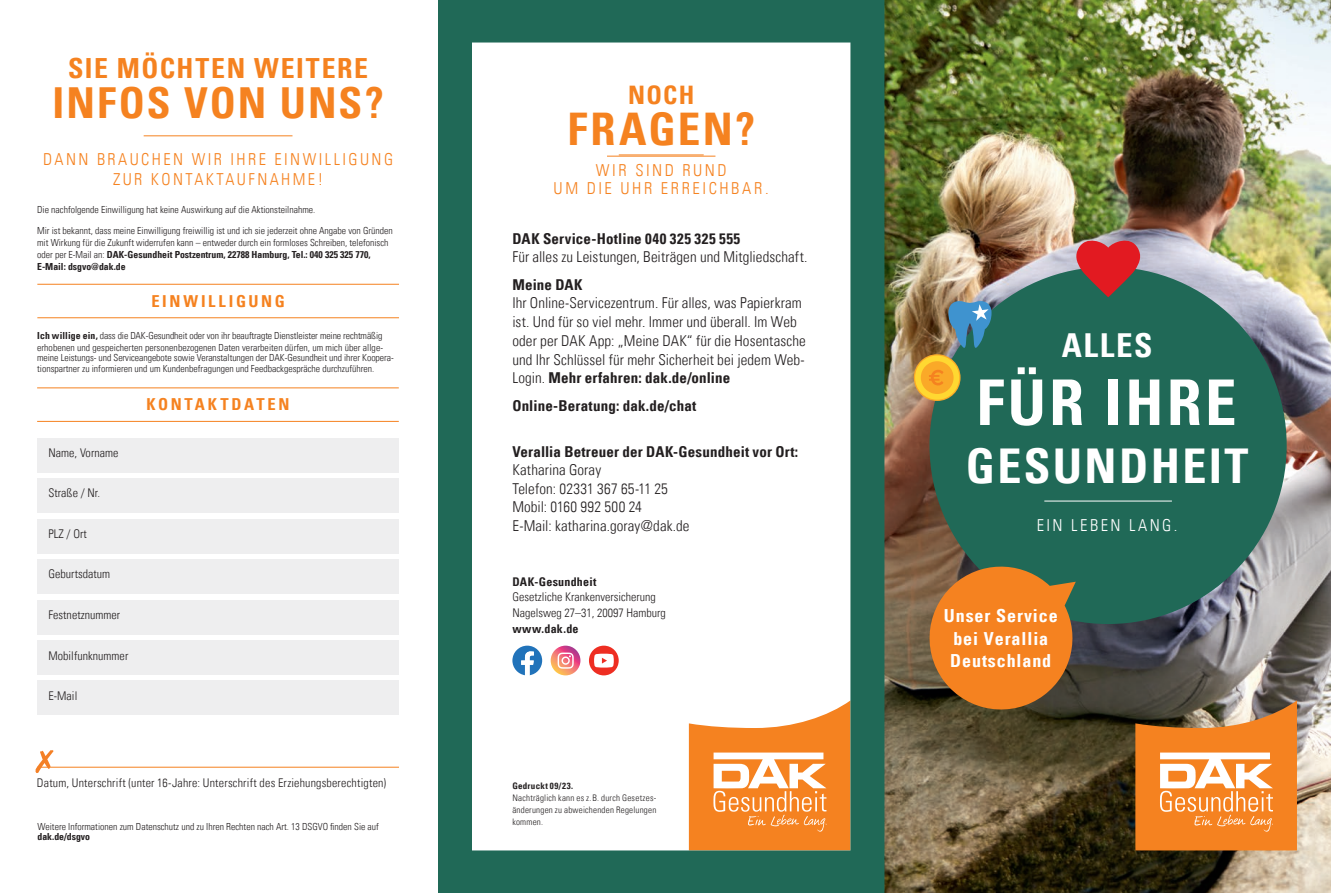
<style>
.page{position:relative;width:1331px;height:893px;background:#fff}
.page>*{position:absolute;margin:0;border:0;box-sizing:border-box;transform-origin:0 0}
.t1{font:63px "Univers Com 67 Bold Cond";letter-spacing:.05em;color:#fff}
.t2{font:48px "Univers Com 67 Bold Cond";letter-spacing:.05em;color:#fff}
.t3{font:45px "Univers Com 67 Bold Cond";letter-spacing:.05em;color:#f58220}
.t4{font:42.75px "Univers Com 67 Bold Cond";letter-spacing:.05em;color:#f58220}
.t5{font:33px "Univers Com 67 Bold Cond";letter-spacing:.05em;color:#fff}
.t6{font:27.75px "Univers Com 67 Bold Cond";letter-spacing:.055em;color:#f58220}
.t7{font:25.5px "Univers Com 67 Bold Cond";color:#f58220}
.t8{font:18px/22.5px "Univers Com 67 Bold Cond";letter-spacing:.05em;color:#fff;text-align:center}
.t9{font:16.5px/19.5px "Univers Com 47 Light Cond";letter-spacing:.15em;color:#f58220;text-align:center}
.t10{font:16.5px "Univers Com 67 Bold Cond";letter-spacing:.16em;color:#f58220}
.t11{font:16.5px "Univers Com 47 Light Cond";letter-spacing:.15em;color:#fff}
.t12{font:15px/18.8px "Univers Com 47 Light Cond";letter-spacing:.005em;color:#231f20}
.t13{font:15px/27.3px "Univers Com 67 Bold Cond";letter-spacing:.01em;color:#231f20}
.t14{font:12px/15.8px "Univers Com 47 Light Cond";letter-spacing:.005em;color:#231f20}
.t15{font:12px "Univers Com 67 Bold Cond";letter-spacing:.02em;color:#231f20}
.t16{font:9.75px/21px "Univers Com 47 Light Cond";color:#231f20}
.t17{font:9.75px/12px "Univers Com 67 Bold Cond";color:#231f20}
.t18{font:9px/12px "Univers Com 47 Light Cond";letter-spacing:.025em;color:#231f20;text-align:justify}
.t19{font:9px "Univers Com 67 Bold Cond";letter-spacing:.03em;color:#231f20}
.s1{font-family:"Univers Com 47 Light Cond"}
.s2{font-family:"Univers Com 67 Bold Cond"}
</style>
<div class="page">
<img style="left:1287px;top:0;width:44px;height:893px">
<svg style="left:1287px;top:700px;width:10px;height:150px"></svg>
<img style="left:438px;top:0;width:849px;height:893px">
<svg style="left:920px;top:560px;width:160px;height:159px"></svg>
<svg style="left:1076px;top:241px;width:64px;height:56px"></svg>
<svg style="left:948px;top:301px;width:43px;height:47px"></svg>
<svg style="left:914px;top:354px;width:46px;height:47px"></svg>
<div style="left:915px;top:355px;width:44px;height:45px;background:#ffd831;border-radius:50%"></div>
<div style="left:921px;top:361px;width:32px;height:33px;background:#faa928;border-radius:50%"></div>
<svg style="left:929px;top:370px;width:14px;height:15px"></svg>
<hr style="left:1044px;top:501px;width:128px;height:1px;background:#fff">
<div style="left:37px;top:438px;width:362px;height:34px;background:#eeeeef"></div>
<div style="left:37px;top:479px;width:362px;height:34px;background:#eeeeef"></div>
<div style="left:37px;top:519px;width:362px;height:34px;background:#eeeeef"></div>
<div style="left:37px;top:560px;width:362px;height:34px;background:#eeeeef"></div>
<div style="left:37px;top:600px;width:362px;height:34px;background:#eeeeef"></div>
<div style="left:37px;top:640px;width:362px;height:34px;background:#eeeeef"></div>
<div style="left:37px;top:681px;width:362px;height:34px;background:#eeeeef"></div>
<hr style="left:37px;top:767px;width:362px;height:1px;background:#f58220">
<svg style="left:35px;top:750px;width:19px;height:23px"></svg>
<hr style="left:144px;top:135px;width:148px;height:1px;background:#f58220">
<hr style="left:37px;top:317px;width:362px;height:1px;background:#f58220">
<hr style="left:37px;top:284px;width:362px;height:1px;background:#f58220">
<hr style="left:37px;top:421px;width:362px;height:1px;background:#f58220">
<hr style="left:37px;top:387px;width:362px;height:1px;background:#f58220">
<hr style="left:619px;top:155px;width:84px;height:1px;background:#f58220">
<svg style="left:512px;top:646px;width:30px;height:29px"></svg>
<svg style="left:551px;top:646px;width:29px;height:29px"></svg>
<svg style="left:558px;top:653px;width:16px;height:16px"></svg>
<div style="left:589px;top:646px;width:30px;height:29px;background:#ee2e22;border-radius:50%"></div>
<svg style="left:594px;top:654px;width:20px;height:14px"></svg>
<div style="left:512px;top:427px;width:298px;height:30px;background:#fff"></div>
<div style="left:512px;top:464px;width:298px;height:94px;background:#fff"></div>
<h3 class="t6" style="left:68px;top:51px;width:301px">SIE MÖCHTEN WEITERE</h3>
<h3 class="t4" style="left:52px;top:77px;width:333px">INFOS VON UNS?</h3>
<h3 class="t7" style="left:628px;top:79px;width:68px">NOCH</h3>
<h3 class="t3" style="left:567px;top:102px;width:189px">FRAGEN?</h3>
<h3 class="t9" style="left:43px;top:150px;width:352px">DANN BRAUCHEN WIR IHRE EINWILLIGUNG<br>ZUR KONTAKTAUFNAHME!</h3>
<h3 class="t9" style="left:554px;top:162px;width:217px;line-height:18px">WIR SIND RUND<br>UM DIE UHR ERREICHBAR.</h3>
<p class="t16" style="left:37px;top:199px;width:357px">Die nachfolgende Einwilligung hat keine Auswirkung auf die Aktionsteilnahme.<br>Mir ist bekannt, dass meine Einwilligung freiwillig ist und ich sie jederzeit ohne Angabe von Gründen</p>
<p class="t16" style="left:37px;top:232px;width:353px">mit Wirkung für die Zukunft widerrufen kann – entweder durch ein formloses Schreiben, telefonisch</p>
<p class="t17" style="left:37px;top:248px;width:335px"><span class="s1">oder per E-Mail an:</span> DAK-Gesundheit Postzentrum, 22788 Hamburg, Tel.: 040 325 325 770,<br>E-Mail: dsgvo@dak.de</p>
<h3 class="t10" style="left:151px;top:291px;width:135px">EINWILLIGUNG</h3>
<p class="t16" style="left:37px;top:330px;width:347px;line-height:11.9px"><span class="s2">Ich willige ein,</span> dass die DAK-Gesundheit oder von ihr beauftragte Dienstleister meine rechtmäßig erhobenen und gespeicherten personenbezogenen Daten verarbeiten dürfen, um mich über allge-</p>
<p class="t16" style="left:37px;top:353px;width:358px;line-height:10.5px">meine Leistungs- und Serviceangebote sowie Veranstaltungen der DAK-Gesundheit und ihrer Koopera&shy;tionspartner zu informieren und um Kundenbefragungen und Feedbackgespräche durchzuführen.</p>
<p class="t14" style="left:49px;top:444px;width:71px">Name, Vorname</p>
<p class="t14" style="left:49px;top:485px;width:53px">Straße / Nr.</p>
<p class="t14" style="left:49px;top:526px;width:40px">PLZ / Ort</p>
<p class="t14" style="left:49px;top:566px;width:63px">Geburtsdatum</p>
<p class="t14" style="left:49px;top:607px;width:73px">Festnetznummer</p>
<p class="t14" style="left:49px;top:647px;width:81px">Mobilfunknummer</p>
<p class="t14" style="left:49px;top:688px;width:30px">E-Mail</p>
<h3 class="t10" style="left:146px;top:394px;width:144px">KONTAKTDATEN</h3>
<p class="t14" style="left:37px;top:775px;width:351px">Datum, Unterschrift (unter 16-Jahre: Unterschrift des Erziehungsberechtigten)</p>
<p class="t16" style="left:38px;top:816px;width:343px">Weitere Informationen zum Datenschutz und zu Ihren Rechten nach Art. 13 DSGVO finden Sie auf</p>
<p class="t17" style="left:38px;top:830px;width:54px">dak.de/dsgvo</p>
<h3 class="t13" style="left:512px;top:225px;width:229px">DAK Service-Hotline 040 325 325 555</h3>
<h3 class="t12" style="left:512px;top:248px;width:297px">Für alles zu Leistungen, Beiträgen und Mitgliedschaft.</h3>
<h3 class="t13" style="left:512px;top:271px;width:72px">Meine DAK</h3>
<h3 class="t12" style="left:512px;top:294px;width:295px">Ihr Online-Servicezentrum. Für alles, was Papierkram ist. Und für so viel mehr. Immer und überall. Im Web oder per DAK App: „Meine DAK“ für die Hosentasche und Ihr Schlüssel für mehr Sicherheit bei jedem Web-</h3>
<h3 class="t13" style="left:512px;top:364px;width:219px"><span class="s1">Login.</span> Mehr erfahren: dak.de/online<br>Online-Beratung: dak.de/chat</h3>
<h3 class="t13" style="left:512px;top:437px;width:287px">Verallia Betreuer der DAK-Gesundheit vor Ort:</h3>
<h3 class="t12" style="left:512px;top:460px;width:179px">Katharina Goray<br>Telefon: 02331 367 65-11 25<br>Mobil: 0160 992 500 24<br>E-Mail: katharina.goray@dak.de</h3>
<p class="t15" style="left:512px;top:574px;width:85px">DAK-Gesundheit</p>
<p class="t14" style="left:512px;top:589px;width:155px">Gesetzliche Krankenversicherung<br>Nagelsweg 27–31, 20097 Hamburg</p>
<p class="t15" style="left:512px;top:621px;width:68px">www.dak.de</p>
<p class="t19" style="left:512px;top:780px;width:62px">Gedruckt 09/23.</p>
<p class="t18" style="left:512px;top:792px;width:145px">Nachträglich kann es z.B. durch Gesetzes&shy;änderungen zu abweichenden Regelungen kommen.</p>
<h3 class="t5" style="left:1062px;top:325px;width:92px">ALLES</h3>
<h1 class="t1" style="left:976px;top:364px;width:262px">FÜR IHRE</h1>
<h2 class="t2" style="left:966px;top:436px;width:284px">GESUNDHEIT</h2>
<h3 class="t11" style="left:1037px;top:515px;width:142px">EIN LEBEN LANG.</h3>
<h3 class="t8" style="left:944px;top:604px;width:115px">Unser Service bei Verallia<br>Deutschland</h3>
</div>
